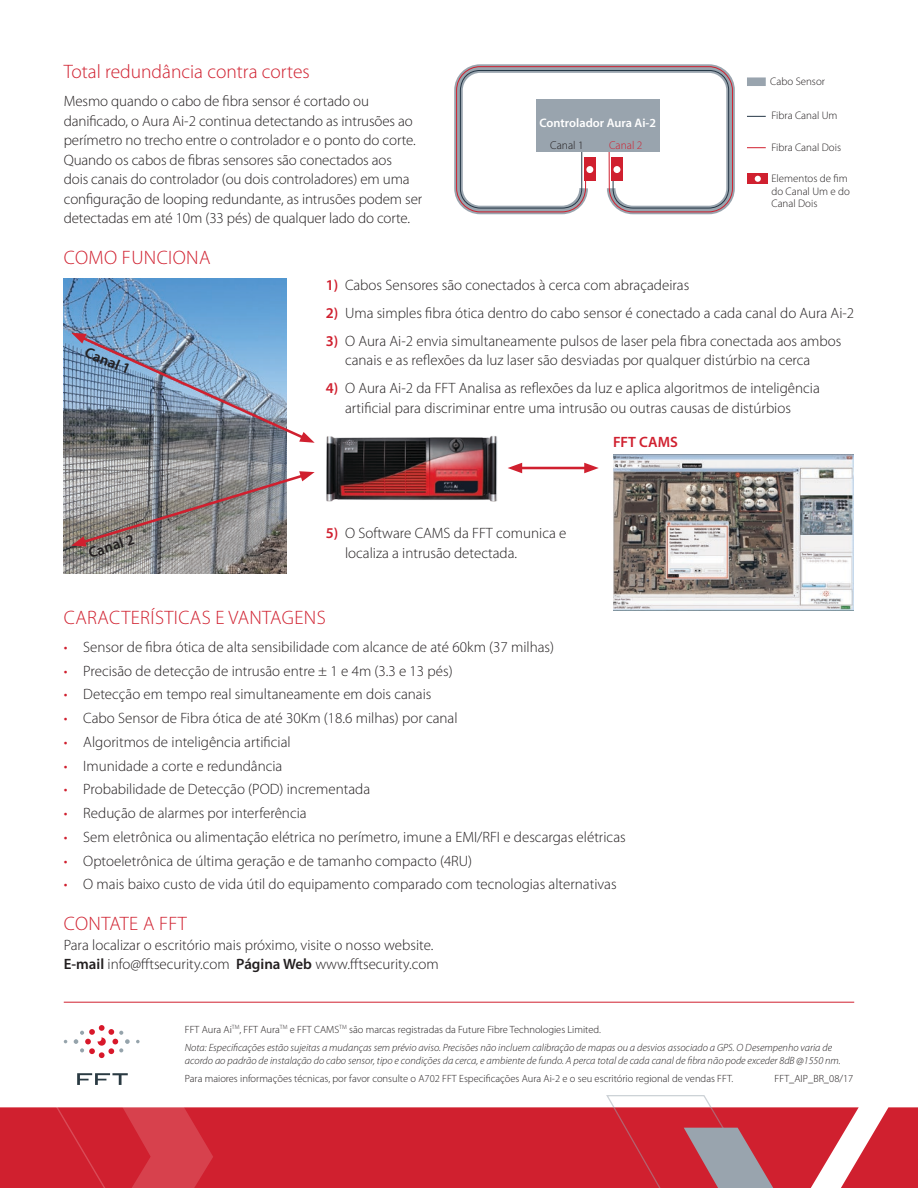
<style>
.page{position:relative;width:918px;height:1188px;background:#fff}
.page>*{position:absolute;margin:0;border:0;box-sizing:border-box;transform-origin:0 0}
.t1{font:300 19.5px "Myriad Pro";letter-spacing:.02em;color:#d0202f}
.t2{font:300 19.5px "Myriad Pro";color:#d0202f}
.t3{font:300 15px/19.5px "Myriad Pro";color:#231f20}
.t4{font:600 15px "Myriad Pro";color:#231f20}
.t5{font:600 15px "Myriad Pro";color:#d0202f}
.t6{font:600 12.3px "Myriad Pro";color:#fff}
.t7{font:300 11.4px "Myriad Pro";color:#231f20}
.t8{font:300 11.4px "Myriad Pro";color:#d0202f}
.t9{font:300 10.95px/12.3px "Myriad Pro";color:#231f20}
.t10{font:italic 300 10.5px/17.7px "Myriad Pro";color:#231f20}
.t11{font:300 10.5px "Myriad Pro";color:#231f20}
.s1{font-weight:600;color:#d0202f}
.s2{color:#d0202f}
.s3{font-weight:600}
.s4{font-style:normal}
</style>
<div class="page">
<div style="left:213px;top:1107px;width:628px;height:81px;background:#d0202f"></div>
<svg style="left:841px;top:1107px;width:77px;height:81px"></svg>
<svg style="left:590px;top:1095px;width:225px;height:93px;background:#cd525e"></svg>
<img style="left:64px;top:278px;width:223px;height:296px">
<img style="left:613px;top:454px;width:241px;height:156px">
<svg style="left:71px;top:333px;width:244px;height:110px;background:#8a9cb3"></svg>
<svg style="left:71px;top:471px;width:244px;height:76px;background:#9e9797"></svg>
<hr style="left:517px;top:467px;width:72px;height:2px;background:#d0202f">
<svg style="left:584px;top:463px;width:15px;height:10px"></svg>
<svg style="left:508px;top:463px;width:14px;height:10px"></svg>
<img style="left:326px;top:436px;width:171px;height:66px">
<svg style="left:454px;top:64px;width:281px;height:151px"></svg>
<svg style="left:456px;top:66px;width:277px;height:147px"></svg>
<div style="left:584px;top:157px;width:12px;height:24px;background:#d0202f"></div>
<div style="left:611px;top:157px;width:12px;height:24px;background:#d0202f"></div>
<div style="left:586px;top:166px;width:7px;height:7px;background:#fff;border-radius:50%"></div>
<div style="left:613px;top:166px;width:7px;height:7px;background:#fff;border-radius:50%"></div>
<div style="left:747px;top:174px;width:20px;height:10px;background:#d0202f"></div>
<svg style="left:755px;top:176px;width:6px;height:6px"></svg>
<div style="left:536px;top:99px;width:124px;height:53px;background:#99a4ae"></div>
<svg style="left:747px;top:147px;width:19px;height:1px"></svg>
<div style="left:747px;top:77px;width:19px;height:9px;background:#99a4ae"></div>
<svg style="left:747px;top:116px;width:19px;height:1px"></svg>
<hr style="left:64px;top:1002px;width:790px;height:1px;background:#d0202f">
<svg style="left:0;top:1025px;width:213px;height:163px"></svg>
<h1 class="t2" style="left:64px;top:61px;width:248px">Total redundância contra cortes</h1>
<p class="t3" style="left:64px;top:92px;width:360px">Mesmo quando o cabo de fibra sensor é cortado ou danificado, o Aura Ai-2 continua detectando as intrusões ao perímetro no trecho entre o controlador e o ponto do corte.<br>Quando os cabos de fibras sensores são conectados aos<br>dois canais do controlador (ou dois controladores) em uma configuração de looping redundante, as intrusões podem ser detectadas em até 10m (33 pés) de qualquer lado do corte.</p>
<h1 class="t1" style="left:64px;top:247px;width:148px">COMO FUNCIONA</h1>
<p class="t6" style="left:540px;top:115px;width:118px">Controlador Aura Ai-2</p>
<p class="t7" style="left:550px;top:139px;width:35px">Canal 1</p>
<p class="t8" style="left:609px;top:139px;width:35px">Canal 2</p>
<p class="t9" style="left:770px;top:76px;width:56px">Cabo Sensor</p>
<p class="t9" style="left:772px;top:109px;width:68px">Fibra Canal Um</p>
<p class="t9" style="left:772px;top:141px;width:71px">Fibra Canal Dois</p>
<p class="t9" style="left:772px;top:173px;width:80px">Elementos de fim do Canal Um e do<br>Canal Dois</p>
<p class="t4" style="left:89px;top:343px;width:49px;rotate:22deg">Canal 1</p>
<p class="t4" style="left:86px;top:544px;width:49px;rotate:-18deg">Canal 2</p>
<p class="t3" style="left:326px;top:275px;width:365px"><span class="s1">1)</span> Cabos Sensores são conectados à cerca com abraçadeiras</p>
<p class="t3" style="left:326px;top:303px;width:530px"><span class="s1">2)</span> Uma simples fibra ótica dentro do cabo sensor é conectado a cada canal do Aura Ai-2</p>
<p class="t3" style="left:345px;top:331px;width:498px;text-indent:-19px"><span class="s1">3)</span> O Aura Ai-2 envia simultaneamente pulsos de laser pela fibra conectada aos ambos canais e as reflexões da luz laser são desviadas por qualquer distúrbio na cerca</p>
<p class="t3" style="left:345px;top:379px;width:476px;text-indent:-19px"><span class="s1">4)</span> O Aura Ai-2 da FFT Analisa as reflexões da luz e aplica algoritmos de inteligência artificial para discriminar entre uma intrusão ou outras causas de distúrbios</p>
<p class="t3" style="left:345px;top:524px;width:223px;text-indent:-19px"><span class="s1">5)</span> O Software CAMS da FFT comunica e localiza a intrusão detectada.</p>
<p class="t5" style="left:613px;top:433px;width:66px">FFT CAMS</p>
<h1 class="t1" style="left:64px;top:607px;width:263px">CARACTERÍSTICAS E VANTAGENS</h1>
<p class="t3" style="left:64px;top:637px;width:492px"><span class="s2">•</span> Sensor de fibra ótica de alta sensibilidade com alcance de até 60km (37 milhas)</p>
<p class="t3" style="left:64px;top:661px;width:390px"><span class="s2">•</span> Precisão de detecção de intrusão entre ± 1 e 4m (3.3 e 13 pés)</p>
<p class="t3" style="left:64px;top:685px;width:369px"><span class="s2">•</span> Detecção em tempo real simultaneamente em dois canais</p>
<p class="t3" style="left:64px;top:709px;width:395px"><span class="s2">•</span> Cabo Sensor de Fibra ótica de até 30Km (18.6 milhas) por canal</p>
<p class="t3" style="left:64px;top:732px;width:228px"><span class="s2">•</span> Algoritmos de inteligência artificial</p>
<p class="t3" style="left:64px;top:756px;width:220px"><span class="s2">•</span> Imunidade a corte e redundância</p>
<p class="t3" style="left:64px;top:780px;width:308px"><span class="s2">•</span> Probabilidade de Detecção (POD) incrementada</p>
<p class="t3" style="left:64px;top:804px;width:244px"><span class="s2">•</span> Redução de alarmes por interferência</p>
<p class="t3" style="left:64px;top:827px;width:563px"><span class="s2">•</span> Sem eletrônica ou alimentação elétrica no perímetro, imune a EMI/RFI e descargas elétricas</p>
<p class="t3" style="left:64px;top:851px;width:410px"><span class="s2">•</span> Optoeletrônica de última geração e de tamanho compacto (4RU)</p>
<p class="t3" style="left:64px;top:875px;width:554px"><span class="s2">•</span> O mais baixo custo de vida útil do equipamento comparado com tecnologias alternativas</p>
<h1 class="t1" style="left:64px;top:913px;width:124px">CONTATE A FFT</h1>
<p class="t3" style="left:64px;top:935px;width:376px">Para localizar o escritório mais próximo, visite o nosso website.<br><span class="s3">E-mail</span> info@fftsecurity.com <span class="s3">Página Web</span> www.fftsecurity.com</p>
<p class="t10" style="left:185px;top:1021px;width:649px"><span class="s4">FFT Aura Ai</span><sup>TM</sup><span class="s4">, FFT Aura</span><sup>TM</sup> <span class="s4">e FFT CAMS</span><sup>TM</sup> <span class="s4">são marcas registradas da Future Fibre Technologies Limited.<br></span>Nota: Especificações estão sujeitas a mudanças sem prévio aviso. Precisões não incluem calibração de mapas ou a desvios associado a GPS. O Desempenho varia de</p>
<p class="t10" style="left:185px;top:1052px;width:657px">acordo ao padrão de instalação do cabo sensor, tipo e condições da cerca, e ambiente de fundo. A perca total de cada canal de fibra não pode exceder 8dB @1550 nm.</p>
<p class="t11" style="left:185px;top:1073px;width:550px">Para maiores informações técnicas, por favor consulte o A702 FFT Especificações Aura Ai-2 e o seu escritório regional de vendas FFT.</p>
<p class="t11" style="left:775px;top:1073px;width:80px">FFT_AIP_BR_08/17</p>
</div>
